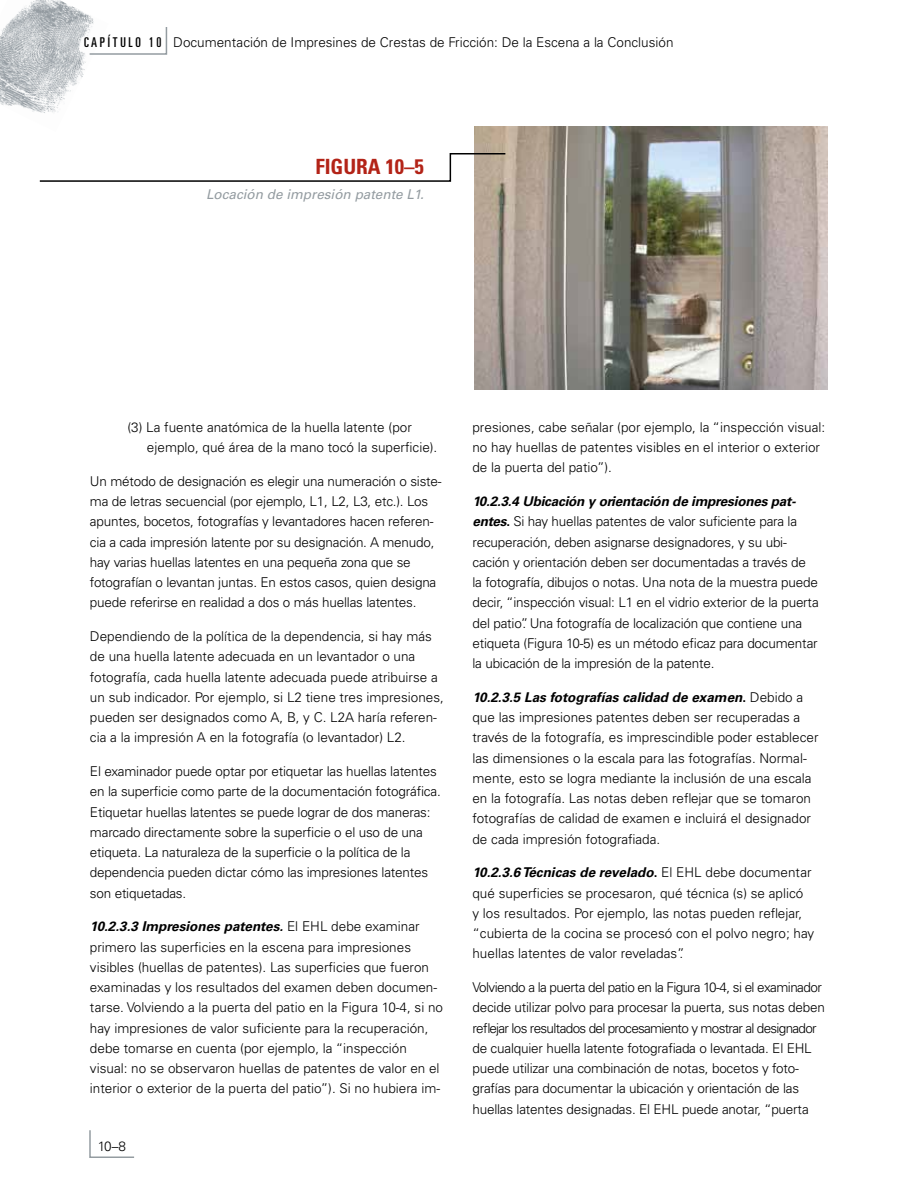
<style>
.page{position:relative;width:918px;height:1188px;background:#fff}
.page>*{position:absolute;margin:0;border:0;box-sizing:border-box;transform-origin:0 0}
.t1{font:700 condensed 21px "Univers LT Std";color:#b32317}
.t2{font:300 13.5px/20.2px "Univers LT Std";letter-spacing:-.015em;color:#000}
.t3{font:italic 13.5px "Univers LT Std";color:#949ca1}
.s1{font-weight:400;font-stretch:ultra-condensed}
.s2{font-weight:700;font-style:italic}
.s3{font-weight:700}
</style>
<div class="page">
<img style="left:0;top:0;width:94px;height:113px">
<img style="left:475px;top:127px;width:353px;height:262px">
<svg style="left:39px;top:152px;width:468px;height:31px"></svg>
<svg style="left:89px;top:1130px;width:46px;height:28px"></svg>
<svg style="left:88px;top:26px;width:80px;height:30px"></svg>
<p class="t2" style="left:84px;top:32px;width:591px"><span class="s1">C A P Í T U L O 1 0</span> Documentación de Impresines de Crestas de Fricción: De la Escena a la Conclusión</p>
<p class="t1" style="left:315px;top:153px;width:110px">FIGURA 10–5</p>
<p class="t3" style="left:206px;top:186px;width:219px">Locación de impresión patente L1.</p>
<p class="t2" style="left:147px;top:417px;width:292px;text-indent:-19px">(3) La fuente anatómica de la huella latente (por ejemplo, qué área de la mano tocó la superficie).</p>
<p class="t2" style="left:90px;top:471px;width:353px">Un método de designación es elegir una numeración o siste&shy;ma de letras secuencial (por ejemplo, L1, L2, L3, etc.). Los apuntes, bocetos, fotografías y levantadores hacen referen&shy;cia a cada impresión latente por su designación. A menudo, hay varias huellas latentes en una pequeña zona que se fotografían o levantan juntas. En estos casos, quien designa puede referirse en realidad a dos o más huellas latentes.</p>
<p class="t2" style="left:90px;top:626px;width:355px">Dependiendo de la política de la dependencia, si hay más de una huella latente adecuada en un levantador o una fotografía, cada huella latente adecuada puede atribuirse a un sub indicador. Por ejemplo, si L2 tiene tres impresiones, pueden ser designados como A, B, y C. L2A haría referen&shy;cia a la impresión A en la fotografía (o levantador) L2.</p>
<p class="t2" style="left:90px;top:761px;width:352px">El examinador puede optar por etiquetar las huellas latentes en la superficie como parte de la documentación fotográfica.<br>Etiquetar huellas latentes se puede lograr de dos maneras: marcado directamente sobre la superficie o el uso de una etiqueta. La naturaleza de la superficie o la política de la dependencia pueden dictar cómo las impresiones latentes son etiquetadas.</p>
<p class="t2" style="left:90px;top:916px;width:355px"><span class="s2">10.2.3.3 Impresiones patentes.</span> El EHL debe examinar primero las superficies en la escena para impresiones visibles (huellas de patentes). Las superficies que fueron examinadas y los resultados del examen deben documen&shy;tarse. Volviendo a la puerta del patio en la Figura 10-4, si no hay impresiones de valor suficiente para la recuperación, debe tomarse en cuenta (por ejemplo, la “inspección visual: no se observaron huellas de patentes de valor en el interior o exterior de la puerta del patio”). Si no hubiera im-</p>
<p class="t2" style="left:98px;top:1136px;width:30px">10–8</p>
<p class="t2" style="left:472px;top:417px;width:354px">presiones, cabe señalar (por ejemplo, la “inspección visual: no hay huellas de patentes visibles en el interior o exterior de la puerta del patio”).</p>
<p class="t2" style="left:472px;top:491px;width:348px"><span class="s2">10.2.3.4 Ubicación y orientación de impresiones pat&shy;entes</span><span class="s3">.</span> Si hay huellas patentes de valor suficiente para la recuperación, deben asignarse designadores, y su ubi&shy;cación y orientación deben ser documentadas a través de<br>la fotografía, dibujos o notas. Una nota de la muestra puede decir, “inspección visual: L1 en el vidrio exterior de la puerta del patio”. Una fotografía de localización que contiene una etiqueta (Figura 10-5) es un método eficaz para documentar la ubicación de la impresión de la patente.</p>
<p class="t2" style="left:472px;top:687px;width:348px"><span class="s2">10.2.3.5 Las fotografías calidad de examen</span><span class="s3">.</span> Debido a que las impresiones patentes deben ser recuperadas a través de la fotografía, es imprescindible poder establecer las dimensiones o la escala para las fotografías. Normal&shy;mente, esto se logra mediante la inclusión de una escala en la fotografía. Las notas deben reflejar que se tomaron fotografías de calidad de examen e incluirá el designador de cada impresión fotografiada.</p>
<p class="t2" style="left:472px;top:862px;width:343px"><span class="s2">10.2.3.6 Técnicas de revelado</span><span class="s3">.</span> El EHL debe documentar qué superficies se procesaron, qué técnica (s) se aplicó<br>y los resultados. Por ejemplo, las notas pueden reflejar, “cubierta de la cocina se procesó con el polvo negro; hay huellas latentes de valor reveladas”.</p>
<p class="t2" style="left:472px;top:977px;width:354px">Volviendo a la puerta del patio en la Figura 10-4, si el examinador decide utilizar polvo para procesar la puerta, sus notas deben reflejar los resultados del procesamiento y mostrar al designador de cualquier huella latente fotografiada o levantada. El EHL puede utilizar una combinación de notas, bocetos y foto&shy;grafías para documentar la ubicación y orientación de las huellas latentes designadas. El EHL puede anotar, “puerta</p>
</div>
